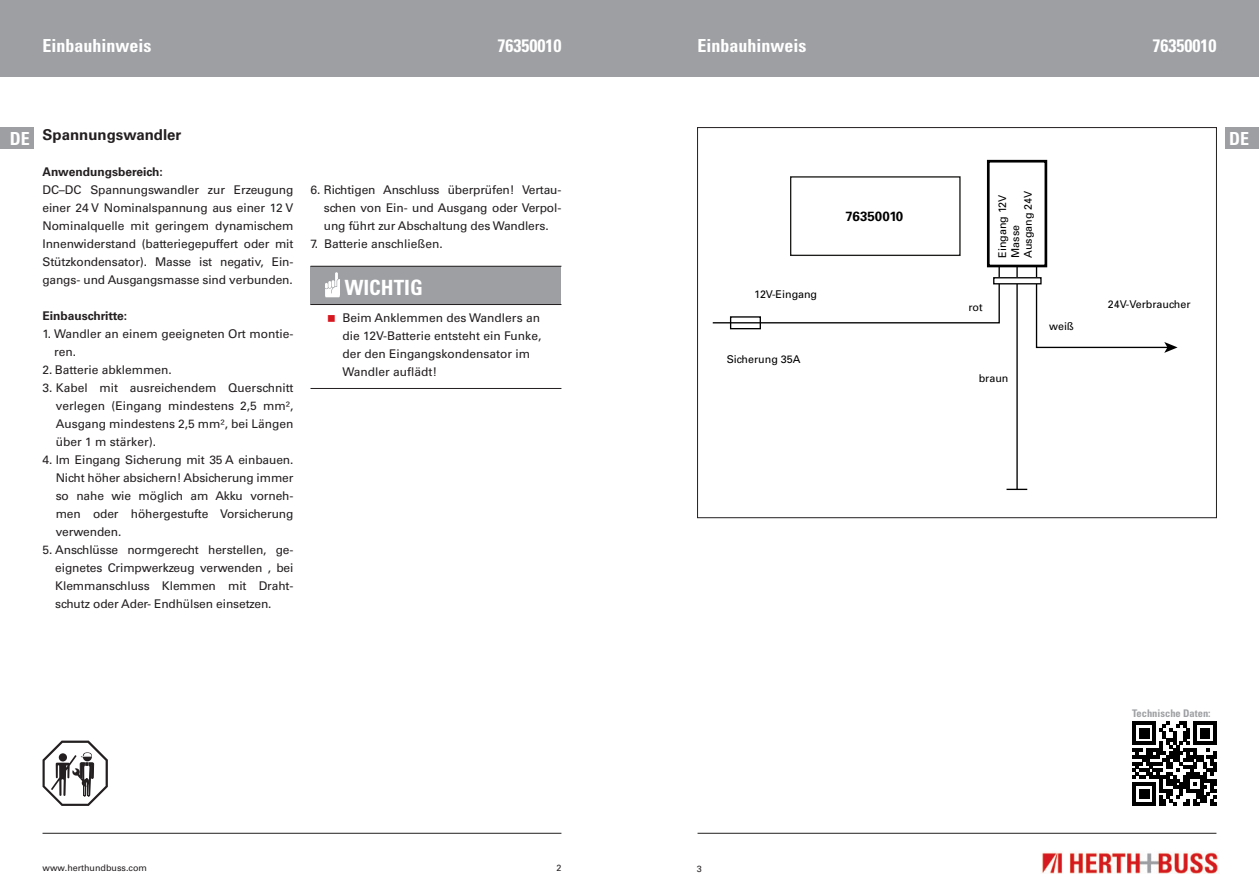
<style>
.page{position:relative;width:1259px;height:893px;background:#fff}
.page>*{position:absolute;margin:0;border:0;box-sizing:border-box;transform-origin:0 0}
.t1{font:700 condensed 21px "Univers LT Pro";color:#fff}
.t2{font:700 condensed 18px "Univers LT Pro";color:#fff}
.t3{font:700 15px "Univers LT Pro 65";color:#231f20}
.t4{font:700 13.35px "Univers";color:#000}
.t5{font:12px/18px "Univers LT Pro 55 Roman";color:#231f20;text-align:justify}
.t6{font:700 12px "Univers LT Pro 65";color:#231f20}
.t7{font:10.65px/12.9px "Univers";color:#000}
.t8{font:700 condensed 10.5px "Univers LT Pro";color:#9d9fa2}
.t9{font:9px "Univers LT Pro 55 Roman";color:#231f20}
</style>
<div class="page">
<div style="left:0;top:0;width:629px;height:77px;background:#9d9fa2"></div>
<div style="left:629px;top:0;width:630px;height:77px;background:#9d9fa2"></div>
<img style="left:1041px;top:851px;width:177px;height:23px">
<hr style="left:43px;top:833px;width:518px;height:1px;background:#231f20">
<hr style="left:697px;top:833px;width:519px;height:1px;background:#231f20">
<svg style="left:43px;top:741px;width:65px;height:65px"></svg>
<div style="left:1225px;top:128px;width:34px;height:21px;background:#9d9fa2"></div>
<div style="left:0;top:128px;width:34px;height:21px;background:#9d9fa2"></div>
<svg style="left:1132px;top:721px;width:84px;height:85px"></svg>
<div style="left:310px;top:266px;width:251px;height:38px;background:#9d9fa2"></div>
<hr style="left:310px;top:266px;width:251px;height:1px;background:#231f20">
<hr style="left:310px;top:304px;width:251px;height:1px;background:#231f20">
<hr style="left:310px;top:388px;width:251px;height:1px;background:#231f20">
<svg style="left:325px;top:272px;width:15px;height:25px"></svg>
<div style="left:790px;top:176px;width:170px;height:80px;border:1px solid #1d1d1b"></div>
<div style="left:987px;top:160px;width:60px;height:107px;border:3px solid #000"></div>
<div style="left:730px;top:316px;width:31px;height:13px;border:1px solid #000"></div>
<svg style="left:713px;top:265px;width:287px;height:59px"></svg>
<hr style="left:1016px;top:266px;width:1px;height:223px;background:#000">
<svg style="left:1035px;top:265px;width:142px;height:88px"></svg>
<div style="left:993px;top:278px;width:48px;height:6px;background:#fff"></div>
<div style="left:993px;top:277px;width:48px;height:7px;border:1px solid #000"></div>
<svg style="left:1006px;top:489px;width:21px;height:1px"></svg>
<h2 class="t2" style="left:43px;top:34px;width:111px">Einbauhinweis</h2>
<h2 class="t2" style="left:497px;top:34px;width:65px">76350010</h2>
<h2 class="t2" style="left:697px;top:34px;width:111px">Einbauhinweis</h2>
<h2 class="t2" style="left:1152px;top:34px;width:65px">76350010</h2>
<p class="t3" style="left:43px;top:124px;width:140px">Spannungswandler</p>
<p class="t6" style="left:43px;top:163px;width:122px">Anwendungsbereich:</p>
<p class="t5" style="left:43px;top:180px;width:252px">DC–DC Spannungswandler zur Erzeugung einer 24 V Nominalspannung aus einer 12 V Nominalquelle mit geringem dynamischem Innenwiderstand (batteriegepuffert oder mit Stützkondensator). Masse ist negativ, Ein&shy;gangs- und Ausgangsmasse sind verbunden.</p>
<p class="t6" style="left:43px;top:307px;width:86px">Einbauschritte:</p>
<p class="t5" style="left:54px;top:324px;width:241px;text-indent:-12px">1. Wandler an einem geeigneten Ort montie&shy;ren.</p>
<p class="t5" style="left:43px;top:360px;width:131px">2. Batterie abklemmen.</p>
<p class="t5" style="left:56px;top:378px;width:239px;text-indent:-13px">3. Kabel mit ausreichendem Querschnitt verlegen (Eingang mindestens 2,5 mm², Ausgang mindestens 2,5 mm², bei Längen über 1 m stärker).</p>
<p class="t5" style="left:56px;top:450px;width:239px;text-indent:-13px">4. Im Eingang Sicherung mit 35 A einbauen.<br>Nicht höher absichern! Absicherung immer so nahe wie möglich am Akku vorneh&shy;men oder höhergestufte Vorsicherung verwenden.</p>
<p class="t5" style="left:55px;top:540px;width:240px;text-indent:-13px">5. Anschlüsse normgerecht herstellen, ge&shy;eignetes Crimpwerkzeug verwenden , bei Klemmanschluss Klemmen mit Draht&shy;schutz oder Ader- Endhülsen einsetzen.</p>
<h2 class="t2" style="left:10px;top:127px;width:21px">DE</h2>
<h2 class="t2" style="left:1229px;top:127px;width:21px">DE</h2>
<p class="t5" style="left:324px;top:180px;width:239px;text-indent:-13px">6. Richtigen Anschluss überprüfen! Vertau&shy;schen von Ein- und Ausgang oder Verpol&shy;ung führt zur Abschaltung des Wandlers.</p>
<p class="t5" style="left:310px;top:234px;width:134px">7. Batterie anschließen.</p>
<h1 class="t1" style="left:345px;top:274px;width:80px">WICHTIG</h1>
<p class="t5" style="left:342px;top:308px;width:201px;text-align:left">Beim Anklemmen des Wandlers an die 12V-Batterie entsteht ein Funke, der den Eingangskondensator im<br>Wandler auflädt!</p>
<p class="t7" style="left:995px;top:258px;width:69px;rotate:-90deg">Eingang 12V<br>Masse<br>Ausgang 24V</p>
<p class="t4" style="left:845px;top:207px;width:60px">76350010</p>
<p class="t7" style="left:754px;top:287px;width:64px">12V-Eingang</p>
<p class="t7" style="left:1107px;top:298px;width:84px">24V-Verbraucher</p>
<p class="t7" style="left:968px;top:301px;width:16px">rot</p>
<p class="t7" style="left:1049px;top:319px;width:27px">weiß</p>
<p class="t7" style="left:726px;top:353px;width:75px">Sicherung 35A</p>
<p class="t7" style="left:978px;top:372px;width:31px">braun</p>
<p class="t9" style="left:43px;top:861px;width:106px">www.herthundbuss.com</p>
<p class="t9" style="left:556px;top:861px;width:7px">2</p>
<p class="t9" style="left:696px;top:862px;width:7px">3</p>
<p class="t8" style="left:1132px;top:707px;width:80px">Technische Daten:</p>
</div>
